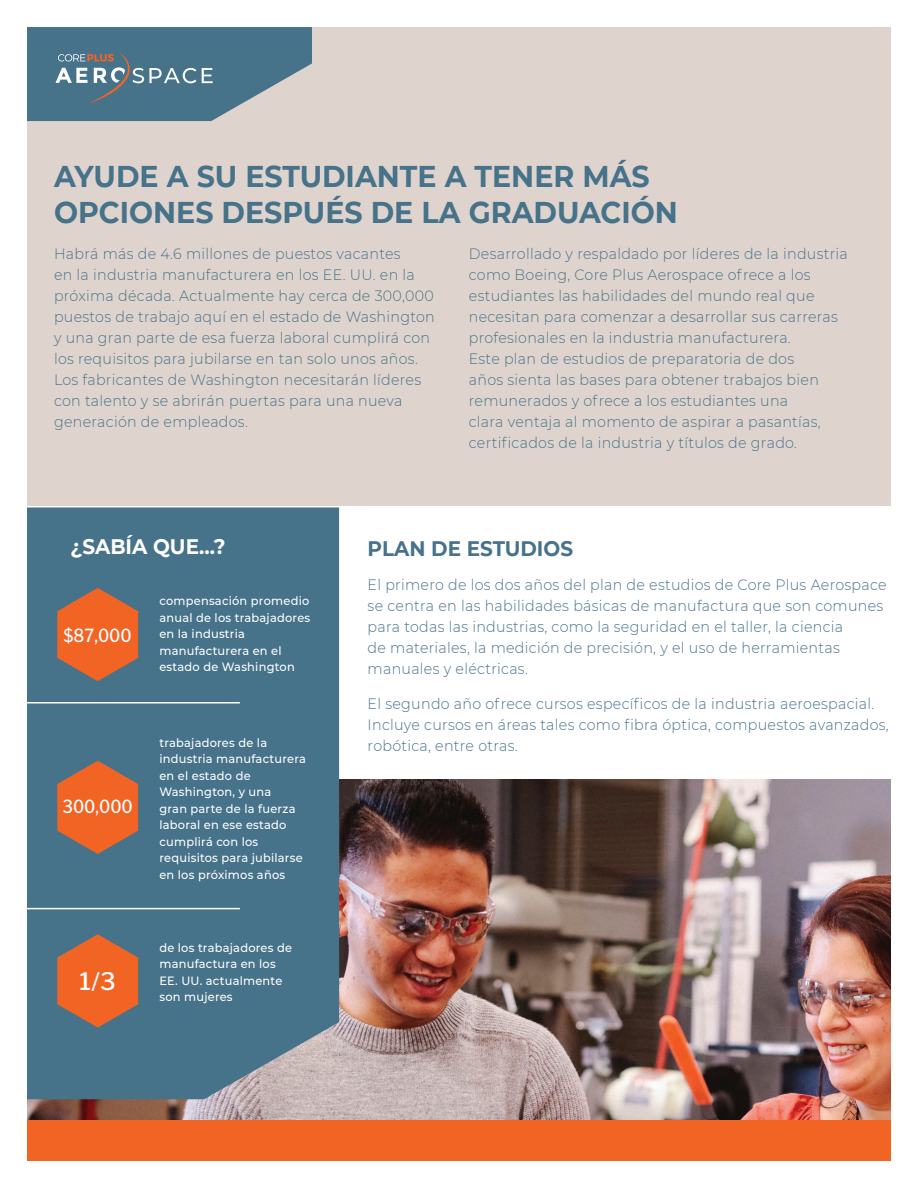
<style>
.page{position:relative;width:918px;height:1188px;background:#fff}
.page>*{position:absolute;margin:0;border:0;box-sizing:border-box;transform-origin:0 0}
.t1{font:700 30px/36px "Montserrat";color:#46728a;scale:.95 1}
.t2{font:500 24px "Libre Franklin";color:#fff}
.t3{font:700 21px "Montserrat";color:#46728a;scale:.95 1}
.t4{font:700 21px "Montserrat";color:#fff;scale:.95 1}
.t5{font:500 18px "Libre Franklin";color:#fff;scale:.9 1}
.t6{font:300 15px/21px "Montserrat";letter-spacing:.02em;color:#46728a;scale:.95 1}
.t7{font:500 12px/16.5px "Montserrat";letter-spacing:.02em;color:#fff;scale:.95 1}
</style>
<div class="page">
<img style="left:28px;top:780px;width:862px;height:340px">
<div style="left:14px;top:1120px;width:890px;height:41px;background:#f26424"></div>
<div style="left:28px;top:507px;width:311px;height:592px;background:#46728a"></div>
<div style="left:15px;top:12px;width:891px;height:494px;background:#dfd4cd"></div>
<svg style="left:28px;top:28px;width:284px;height:93px;background:#5e8194"></svg>
<hr style="left:14px;top:702px;width:226px;height:2px;background:#fff">
<hr style="left:14px;top:908px;width:226px;height:1px;background:#fff">
<svg style="left:57px;top:588px;width:81px;height:93px;background:#c6673d"></svg>
<svg style="left:57px;top:761px;width:81px;height:93px;background:#c6673d"></svg>
<svg style="left:57px;top:934px;width:81px;height:94px;background:#c5673e"></svg>
<div style="left:0;top:0;width:918px;height:1188px;border:27px solid #fff"></div>
<h1 class="t1" style="left:54px;top:157px;width:658px">AYUDE A SU ESTUDIANTE A TENER MÁS<br>OPCIONES DESPUÉS DE LA GRADUACIÓN</h1>
<p class="t6" style="left:54px;top:243px;width:402px">Habrá más de 4.6 millones de puestos vacantes<br>en la industria manufacturera en los EE. UU. en la próxima década. Actualmente hay cerca de 300,000 puestos de trabajo aquí en el estado de Washington y una gran parte de esa fuerza laboral cumplirá con los requisitos para jubilarse en tan solo unos años.<br>Los fabricantes de Washington necesitarán líderes con talento y se abrirán puertas para una nueva generación de empleados.</p>
<p class="t6" style="left:469px;top:243px;width:401px">Desarrollado y respaldado por líderes de la industria como Boeing, Core Plus Aerospace ofrece a los estudiantes las habilidades del mundo real que necesitan para comenzar a desarrollar sus carreras profesionales en la industria manufacturera.<br>Este plan de estudios de preparatoria de dos<br>años sienta las bases para obtener trabajos bien remunerados y ofrece a los estudiantes una<br>clara ventaja al momento de aspirar a pasantías, certificados de la industria y títulos de grado.</p>
<h1 class="t4" style="left:71px;top:532px;width:165px">¿SABÍA QUE...?</h1>
<p class="t5" style="left:64px;top:625px;width:77px">$87,000</p>
<p class="t5" style="left:62px;top:796px;width:80px">300,000</p>
<p class="t2" style="left:79px;top:967px;width:38px">1/3</p>
<p class="t7" style="left:159px;top:593px;width:160px">compensación promedio anual de los trabajadores en la industria manufacturera en el estado de Washington</p>
<p class="t7" style="left:159px;top:734px;width:156px">trabajadores de la industria manufacturera en el estado de<br>Washington, y una<br>gran parte de la fuerza laboral en ese estado cumplirá con los requisitos para jubilarse en los próximos años</p>
<p class="t7" style="left:159px;top:939px;width:141px">de los trabajadores de manufactura en los<br>EE. UU. actualmente son mujeres</p>
<h1 class="t3" style="left:368px;top:533px;width:218px">PLAN DE ESTUDIOS</h1>
<p class="t6" style="left:368px;top:574px;width:548px">El primero de los dos años del plan de estudios de Core Plus Aerospace se centra en las habilidades básicas de manufactura que son comunes para todas las industrias, como la seguridad en el taller, la ciencia<br>de materiales, la medición de precisión, y el uso de herramientas manuales y eléctricas.</p>
<p class="t6" style="left:368px;top:692px;width:550px">El segundo año ofrece cursos específicos de la industria aeroespacial.<br>Incluye cursos en áreas tales como fibra óptica, compuestos avanzados, robótica, entre otras.</p>
</div>
